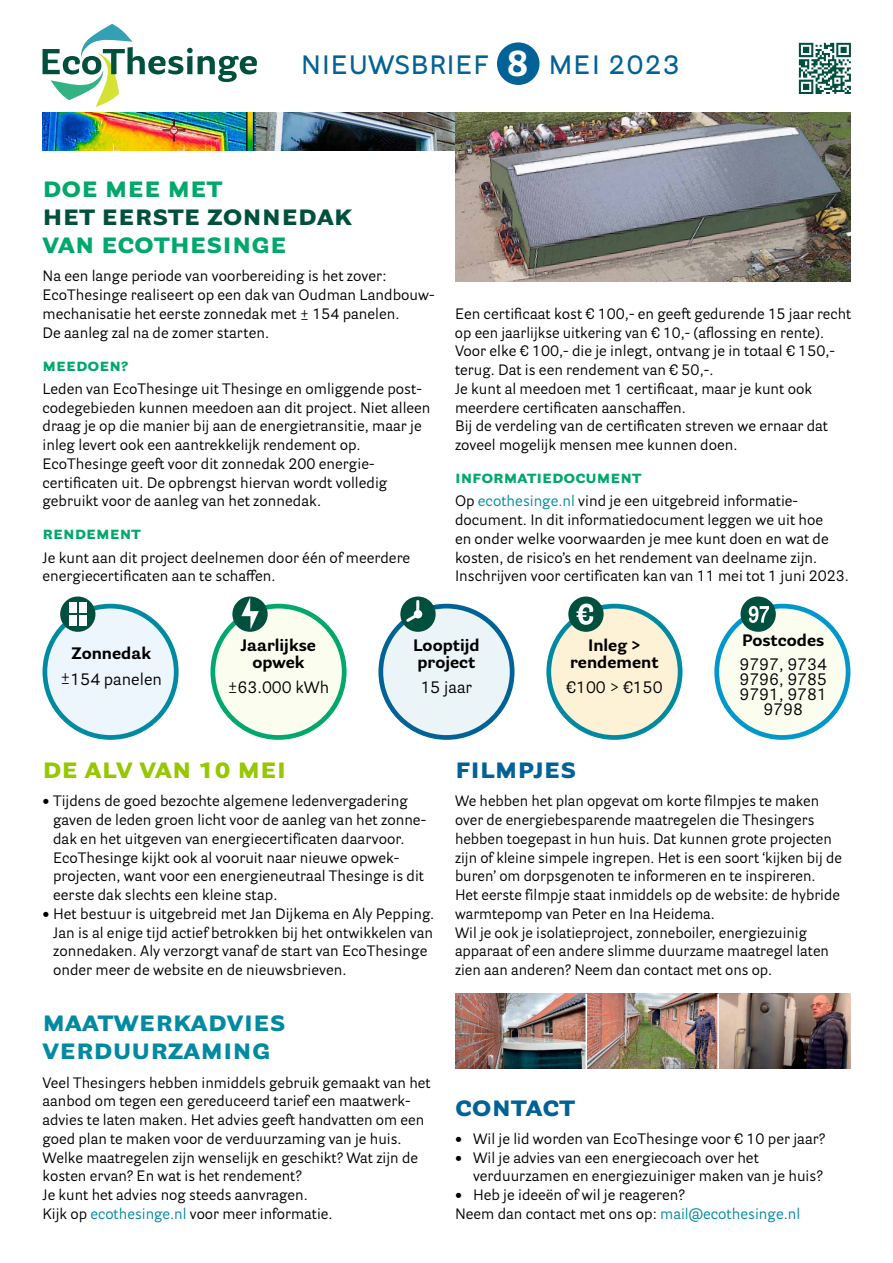
<style>
.page{position:relative;width:893px;height:1263px;background:#fff}
.page>*{position:absolute;margin:0;border:0;box-sizing:border-box;transform-origin:0 0}
.t1{font:36px "Parry Grotesque Pro";letter-spacing:-.01em;color:#006296;scale:.96 1}
.t2{font:700 30px/28px "Parry Grotesque Pro";color:#008aa1}
.t3{font:700 30px "Parry Grotesque Pro";color:#00a86b}
.t4{font:700 30px "Parry Grotesque Pro";color:#00503d}
.t5{font:700 30px "Parry Grotesque Pro";color:#006296}
.t6{font:700 30px "Parry Grotesque Pro";color:#96c700}
.t7{font:700 18px "Parry Grotesque Pro";color:#00a86b}
.t8{font:16.5px/15px "Parry Grotesque Pro";color:#000;text-align:center}
.t9{font:700 16.5px/16.5px "Parry Grotesque Pro";color:#000;text-align:center}
.t10{font:15px/18.8px "Parry Grotesque Pro";color:#000}
.s1{font-weight:700;color:#fff}
.s2{color:#008aa1}
</style>
<div class="page">
<div style="left:497px;top:42px;width:42px;height:43px;background:#006296;border-radius:50%"></div>
<svg style="left:43px;top:24px;width:214px;height:83px"></svg>
<img style="left:798px;top:42px;width:53px;height:52px">
<img style="left:43px;top:113px;width:412px;height:37px">
<img style="left:455px;top:113px;width:395px;height:168px">
<div style="left:45px;top:606px;width:131px;height:131px;background:#edf5fd;border-radius:50%"></div>
<div style="left:43px;top:604px;width:136px;height:136px;border:5px solid #008aa1;border-radius:50%"></div>
<div style="left:213px;top:606px;width:131px;height:131px;background:#fbfdef;border-radius:50%"></div>
<div style="left:210px;top:604px;width:137px;height:136px;border:5px solid #00a86b;border-radius:50%"></div>
<div style="left:381px;top:606px;width:131px;height:131px;background:#ebf4f7;border-radius:50%"></div>
<div style="left:378px;top:604px;width:136px;height:136px;border:5px solid #006296;border-radius:50%"></div>
<div style="left:549px;top:606px;width:131px;height:131px;background:#fdf1d6;border-radius:50%"></div>
<div style="left:546px;top:604px;width:136px;height:136px;border:5px solid #008aa1;border-radius:50%"></div>
<div style="left:717px;top:606px;width:131px;height:131px;background:#fbfdef;border-radius:50%"></div>
<div style="left:714px;top:604px;width:136px;height:136px;border:5px solid #0097cd;border-radius:50%"></div>
<div style="left:568px;top:596px;width:36px;height:36px;background:#00503d;border-radius:50%"></div>
<div style="left:740px;top:596px;width:36px;height:36px;background:#00503d;border-radius:50%"></div>
<div style="left:400px;top:596px;width:36px;height:36px;background:#00503d;border-radius:50%"></div>
<div style="left:232px;top:596px;width:36px;height:36px;background:#00503d;border-radius:50%"></div>
<div style="left:60px;top:596px;width:35px;height:36px;background:#00503d;border-radius:50%"></div>
<svg style="left:577px;top:604px;width:16px;height:21px"></svg>
<svg style="left:749px;top:606px;width:20px;height:17px"></svg>
<svg style="left:404px;top:601px;width:19px;height:21px"></svg>
<svg style="left:241px;top:598px;width:18px;height:31px"></svg>
<div style="left:69px;top:602px;width:8px;height:11px;background:#fff"></div>
<div style="left:69px;top:615px;width:8px;height:11px;background:#fff"></div>
<div style="left:79px;top:602px;width:8px;height:11px;background:#fff"></div>
<div style="left:79px;top:615px;width:8px;height:11px;background:#fff"></div>
<img style="left:455px;top:994px;width:395px;height:75px">
<hr style="left:585px;top:994px;width:2px;height:75px;background:#fff">
<hr style="left:717px;top:994px;width:2px;height:75px;background:#fff">
<h1 class="t1" style="left:300px;top:36px;width:397px">nieuwsbrief <span class="s1">8</span> mei 2023</h1>
<h2 class="t3" style="left:43px;top:165px;width:181px">doe mee met</h2>
<h2 class="t4" style="left:43px;top:193px;width:311px">het eerste zonnedak</h2>
<h2 class="t3" style="left:43px;top:221px;width:246px">van ecothesinge</h2>
<p class="t10" style="left:43px;top:266px;width:394px">Na een lange periode van voorbereiding is het zover:<br>EcoThesinge realiseert op een dak van Oudman Landbouw&shy;mechanisatie het eerste zonnedak met ± 154 panelen.<br>De aanleg zal na de zomer starten.</p>
<p class="t7" style="left:43px;top:351px;width:87px">meedoen?</p>
<p class="t10" style="left:43px;top:379px;width:390px">Leden van EcoThesinge uit Thesinge en omliggende post&shy;codegebieden kunnen meedoen aan dit project. Niet alleen draag je op die manier bij aan de energietransitie, maar je inleg levert ook een aantrekkelijk rendement op.<br>EcoThesinge geeft voor dit zonnedak 200 energie&shy;certificaten uit. De opbrengst hiervan wordt volledig gebruikt voor de aanleg van het zonnedak.</p>
<p class="t7" style="left:43px;top:520px;width:100px">rendement</p>
<p class="t10" style="left:43px;top:548px;width:369px">Je kunt aan dit project deelnemen door één of meerdere energiecertificaten aan te schaffen.</p>
<p class="t10" style="left:455px;top:304px;width:398px">Een certificaat kost € 100,- en geeft gedurende 15 jaar recht op een jaarlijkse uitkering van € 10,- (aflossing en rente).<br>Voor elke € 100,- die je inlegt, ontvang je in totaal € 150,- terug. Dat is een rendement van € 50,-.<br>Je kunt al meedoen met 1 certificaat, maar je kunt ook meerdere certificaten aanschaffen.<br>Bij de verdeling van de certificaten streven we ernaar dat zoveel mogelijk mensen mee kunnen doen.</p>
<p class="t7" style="left:455px;top:464px;width:188px">informatiedocument</p>
<p class="t10" style="left:455px;top:491px;width:396px">Op <span class="s2">ecothesinge.nl</span> vind je een uitgebreid informatie&shy;document. In dit informatiedocument leggen we uit hoe<br>en onder welke voorwaarden je mee kunt doen en wat de kosten, de risico’s en het rendement van deelname zijn.<br>Inschrijven voor certificaten kan van 11 mei tot 1 juni 2023.</p>
<p class="t9" style="left:71px;top:645px;width:81px">Zonnedak</p>
<p class="t8" style="left:61px;top:671px;width:103px">±154 panelen</p>
<p class="t9" style="left:241px;top:637px;width:77px">Jaarlijkse opwek</p>
<p class="t8" style="left:228px;top:679px;width:103px">±63.000 kWh</p>
<p class="t9" style="left:413px;top:637px;width:68px;text-align:left">Looptijd project</p>
<p class="t8" style="left:421px;top:679px;width:53px">15 jaar</p>
<p class="t9" style="left:570px;top:637px;width:90px">Inleg &gt; rendement</p>
<p class="t8" style="left:566px;top:679px;width:98px">€100 &gt; €150</p>
<p class="t9" style="left:742px;top:631px;width:84px">Postcodes</p>
<p class="t8" style="left:739px;top:656px;width:89px">9797, 9734<br>9796, 9785<br>9791, 9781<br>9798</p>
<h2 class="t6" style="left:43px;top:746px;width:245px">de alv van 10 mei</h2>
<p class="t10" style="left:53px;top:791px;width:374px;text-indent:-11px">• Tijdens de goed bezochte algemene ledenvergadering gaven de leden groen licht voor de aanleg van het zonne&shy;dak en het uitgeven van energiecertificaten daarvoor.<br>EcoThesinge kijkt ook al vooruit naar nieuwe opwek&shy;projecten, want voor een energieneutraal Thesinge is dit eerste dak slechts een kleine stap.</p>
<p class="t10" style="left:53px;top:904px;width:383px;text-indent:-11px">• Het bestuur is uitgebreid met Jan Dijkema en Aly Pepping.<br>Jan is al enige tijd actief betrokken bij het ontwikkelen van zonnedaken. Aly verzorgt vanaf de start van EcoThesinge onder meer de website en de nieuwsbrieven.</p>
<h2 class="t2" style="left:43px;top:1006px;width:245px">maatwerkadvies verduurzaming</h2>
<p class="t10" style="left:43px;top:1073px;width:390px">Veel Thesingers hebben inmiddels gebruik gemaakt van het aanbod om tegen een gereduceerd tarief een maatwerk&shy;advies te laten maken. Het advies geeft handvatten om een goed plan te maken voor de verduurzaming van je huis.<br>Welke maatregelen zijn wenselijk en geschikt? Wat zijn de kosten ervan? En wat is het rendement?<br>Je kunt het advies nog steeds aanvragen.<br>Kijk op <span class="s2">ecothesinge.nl</span> voor meer informatie.</p>
<h2 class="t5" style="left:455px;top:746px;width:123px">filmpjes</h2>
<p class="t10" style="left:455px;top:791px;width:388px">We hebben het plan opgevat om korte filmpjes te maken over de energiebesparende maatregelen die Thesingers hebben toegepast in hun huis. Dat kunnen grote projecten zijn of kleine simpele ingrepen. Het is een soort ‘kijken bij de buren’ om dorpsgenoten te informeren en te inspireren.<br>Het eerste filmpje staat inmiddels op de website: de hybride warmtepomp van Peter en Ina Heidema.<br>Wil je ook je isolatieproject, zonneboiler, energiezuinig apparaat of een andere slimme duurzame maatregel laten zien aan anderen? Neem dan contact met ons op.</p>
<h2 class="t5" style="left:455px;top:1084px;width:121px">contact</h2>
<p class="t10" style="left:455px;top:1129px;width:372px">• Wil je lid worden van EcoThesinge voor € 10 per jaar?</p>
<p class="t10" style="left:473px;top:1148px;width:351px;text-indent:-18px">• Wil je advies van een energiecoach over het verduurzamen en energiezuiniger maken van je huis?</p>
<p class="t10" style="left:455px;top:1185px;width:347px">• Heb je ideeën of wil je reageren?<br>Neem dan contact met ons op: <span class="s2">mail@ecothesinge.nl</span></p>
</div>
